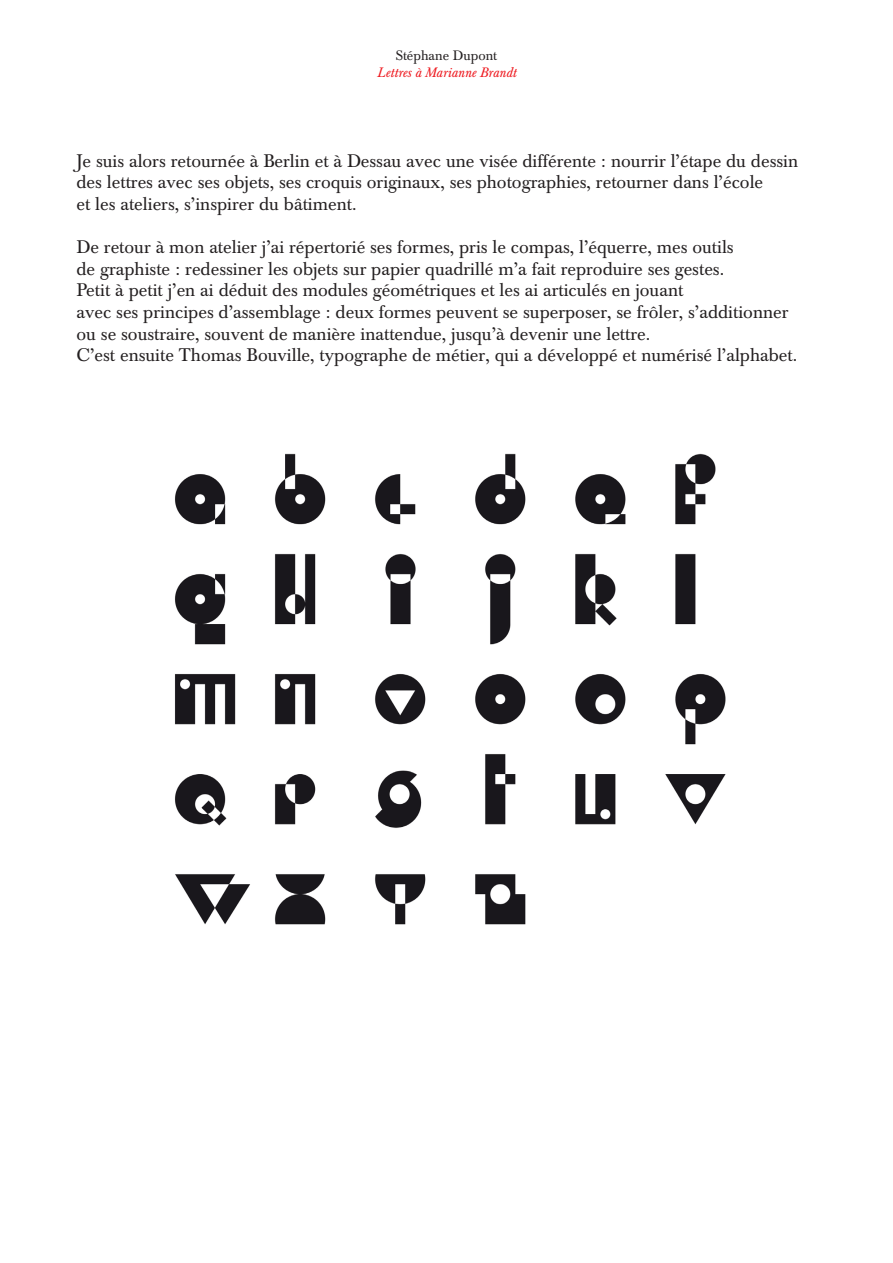
<style>
.page{position:relative;width:893px;height:1263px;background:#fff}
.page>*{position:absolute;margin:0;border:0;box-sizing:border-box;transform-origin:0 0}
.t1{font:18px/21.6px "Baskerville BE";color:#231f20}
.t2{font:italic 13.5px "Baskerville BE";color:#ee1d23}
.t3{font:13.5px "Baskerville BE";color:#231f20}
</style>
<div class="page">
<img style="left:175px;top:453px;width:551px;height:472px">
<p class="t3" style="left:396px;top:48px;width:103px">Stéphane Dupont</p>
<p class="t2" style="left:377px;top:64px;width:141px">Lettres à Marianne Brandt</p>
<p class="t1" style="left:77px;top:150px;width:723px">Je suis alors retournée à Berlin et à Dessau avec une visée différente : nourrir l’étape du dessin des lettres avec ses objets, ses croquis originaux, ses photographies, retourner dans l’école<br>et les ateliers, s’inspirer du bâtiment.</p>
<p class="t1" style="left:77px;top:237px;width:714px">De retour à mon atelier j’ai répertorié ses formes, pris le compas, l’équerre, mes outils<br>de graphiste : redessiner les objets sur papier quadrillé m’a fait reproduire ses gestes.<br>Petit à petit j’en ai déduit des modules géométriques et les ai articulés en jouant<br>avec ses principes d’assemblage : deux formes peuvent se superposer, se frôler, s’additionner ou se soustraire, souvent de manière inattendue, jusqu’à devenir une lettre.</p>
<p class="t1" style="left:77px;top:345px;width:722px">C’est ensuite Thomas Bouville, typographe de métier, qui a développé et numérisé l’alphabet.</p>
</div>
